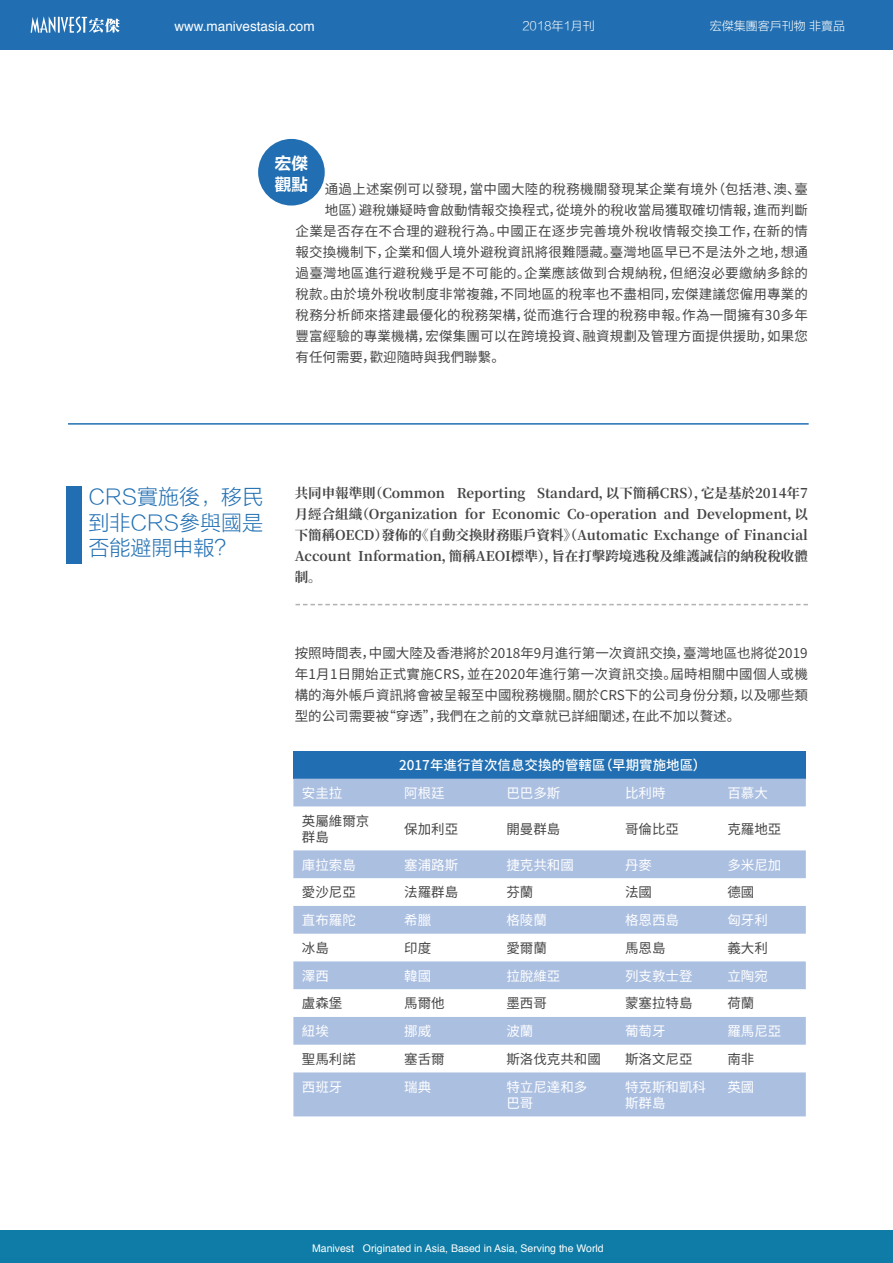
<style>
.page{position:relative;width:893px;height:1263px;background:#fff}
.page>*{position:absolute;margin:0;border:0;box-sizing:border-box;transform-origin:0 0}
.t1{font:21px/25.2px "FZLTKHK GBK1 0";color:#216fb2;text-align:justify}
.t2{font:16.5px/21.5px "FZLTCHK GBK1 0";color:#fff}
.t3{font:13.5px/21px "Noto Sans Hans";letter-spacing:.01em;color:#454547;text-align:justify}
.t4{font:700 13.5px/21px "Noto Serif CJ Ksc";color:#454547;text-align:justify}
.t5{font:13.5px/16.2px "Noto Sans Hans";color:#fff}
.t6{font:500 13.5px "Noto Sans Hans";color:#fff}
.t7{font:13.5px "Helvetica";color:#fff}
.t8{font:12px "FZLTKHK GBK1 0";color:#fff}
.t9{font:10.5px "Helvetica";color:#fff}
</style>
<div class="page">
<div style="left:0;top:0;width:893px;height:50px;background:#216fb2"></div>
<svg style="left:31px;top:16px;width:89px;height:17px"></svg>
<div style="left:0;top:1231px;width:893px;height:32px;background:#0e7ca6"></div>
<div style="left:67px;top:487px;width:15px;height:77px;background:#216fb2"></div>
<div style="left:258px;top:139px;width:67px;height:67px;background:#216fb2;border-radius:50%"></div>
<hr style="left:68px;top:423px;width:741px;height:2px;background:#216fb2">
<svg style="left:296px;top:604px;width:512px;height:1px"></svg>
<div style="left:293px;top:751px;width:513px;height:28px;background:#216fb2"></div>
<svg style="left:293px;top:779px;width:513px;height:266px;fill:#abbfe1"></svg>
<div style="left:293px;top:1072px;width:513px;height:44px;background:#abbfe1"></div>
<p class="t7" style="left:174px;top:16px;width:142px">www.manivestasia.com</p>
<p class="t8" style="left:710px;top:19px;width:137px">宏傑集團客戶刊物 非賣品</p>
<p class="t8" style="left:522px;top:19px;width:74px">2018年1月刊</p>
<p class="t2" style="left:275px;top:152px;width:34px">宏傑觀點</p>
<p class="t3" style="left:325px;top:179px;width:485px">通過上述案例可以發現，當中國大陸的稅務機關發現某企業有境外（包括港、澳、臺</p>
<p class="t3" style="left:325px;top:200px;width:485px">地區）避稅嫌疑時會啟動情報交換程式，從境外的稅收當局獲取確切情報，進而判斷</p>
<p class="t3" style="left:296px;top:221px;width:514px">企業是否存在不合理的避稅行為。中國正在逐步完善境外稅收情報交換工作，在新的情</p>
<p class="t3" style="left:296px;top:242px;width:514px">報交換機制下，企業和個人境外避稅資訊將很難隱藏。臺灣地區早已不是法外之地，想通</p>
<p class="t3" style="left:296px;top:263px;width:514px">過臺灣地區進行避稅幾乎是不可能的。企業應該做到合規納稅，但絕沒必要繳納多餘的</p>
<p class="t3" style="left:296px;top:284px;width:514px">稅款。由於境外稅收制度非常複雜，不同地區的稅率也不盡相同，宏傑建議您僱用專業的</p>
<p class="t3" style="left:296px;top:305px;width:514px">稅務分析師來搭建最優化的稅務架構，從而進行合理的稅務申報。作為一間擁有30多年</p>
<p class="t3" style="left:296px;top:326px;width:514px">豐富經驗的專業機構，宏傑集團可以在跨境投資、融資規劃及管理方面提供援助，如果您</p>
<p class="t3" style="left:296px;top:347px;width:211px">有任何需要，歡迎隨時與我們聯繫。</p>
<h1 class="t1" style="left:89px;top:485px;width:176px">CRS實施後，移民到非CRS參與國是否能避開申報？</h1>
<p class="t4" style="left:295px;top:482px;width:515px">共同申報準則（Common Reporting Standard，以下簡稱CRS），它是基於2014年7月經合組織（Organization for Economic Co-operation and Development，以下簡稱OECD）發佈的《自動交換財務賬戶資料》（Automatic Exchange of Financial Account Information，簡稱AEOI標準），旨在打擊跨境逃稅及維護誠信的納稅稅收體制。</p>
<p class="t3" style="left:295px;top:642px;width:515px">按照時間表，中國大陸及香港將於2018年9月進行第一次資訊交換，臺灣地區也將從2019年1月1日開始正式實施CRS，並在2020年進行第一次資訊交換。屆時相關中國個人或機構的海外帳戶資訊將會被呈報至中國稅務機關。關於CRS下的公司身份分類，以及哪些類型的公司需要被“穿透”，我們在之前的文章就已詳細闡述，在此不加以贅述。</p>
<p class="t6" style="left:399px;top:758px;width:309px">2017年進行首次信息交換的管轄區（早期實施地區）</p>
<p class="t5" style="left:302px;top:785px;width:42px">安圭拉</p>
<p class="t5" style="left:404px;top:785px;width:42px">阿根廷</p>
<p class="t5" style="left:506px;top:785px;width:55px">巴巴多斯</p>
<p class="t5" style="left:625px;top:785px;width:42px">比利時</p>
<p class="t5" style="left:727px;top:785px;width:42px">百慕大</p>
<p class="t3" style="left:302px;top:813px;width:69px;line-height:16.2px">英屬維爾京群島</p>
<p class="t3" style="left:404px;top:819px;width:55px">保加利亞</p>
<p class="t3" style="left:506px;top:819px;width:55px">開曼群島</p>
<p class="t3" style="left:625px;top:819px;width:55px">哥倫比亞</p>
<p class="t3" style="left:727px;top:819px;width:55px">克羅地亞</p>
<p class="t5" style="left:302px;top:857px;width:55px">庫拉索島</p>
<p class="t5" style="left:404px;top:857px;width:55px">塞浦路斯</p>
<p class="t5" style="left:506px;top:857px;width:69px">捷克共和國</p>
<p class="t5" style="left:625px;top:857px;width:28px">丹麥</p>
<p class="t5" style="left:727px;top:857px;width:55px">多米尼加</p>
<p class="t3" style="left:302px;top:882px;width:55px">愛沙尼亞</p>
<p class="t3" style="left:404px;top:882px;width:55px">法羅群島</p>
<p class="t3" style="left:506px;top:882px;width:28px">芬蘭</p>
<p class="t3" style="left:625px;top:882px;width:28px">法國</p>
<p class="t3" style="left:727px;top:882px;width:28px">德國</p>
<p class="t5" style="left:302px;top:912px;width:55px">直布羅陀</p>
<p class="t5" style="left:404px;top:912px;width:28px">希臘</p>
<p class="t5" style="left:506px;top:912px;width:42px">格陵蘭</p>
<p class="t5" style="left:625px;top:912px;width:55px">格恩西島</p>
<p class="t5" style="left:727px;top:912px;width:42px">匈牙利</p>
<p class="t3" style="left:302px;top:938px;width:28px">冰島</p>
<p class="t3" style="left:404px;top:938px;width:28px">印度</p>
<p class="t3" style="left:506px;top:938px;width:42px">愛爾蘭</p>
<p class="t3" style="left:625px;top:938px;width:42px">馬恩島</p>
<p class="t3" style="left:727px;top:938px;width:42px">義大利</p>
<p class="t5" style="left:302px;top:968px;width:28px">澤西</p>
<p class="t5" style="left:404px;top:968px;width:28px">韓國</p>
<p class="t5" style="left:506px;top:968px;width:55px">拉脫維亞</p>
<p class="t5" style="left:625px;top:968px;width:69px">列支敦士登</p>
<p class="t5" style="left:727px;top:968px;width:42px">立陶宛</p>
<p class="t3" style="left:302px;top:993px;width:42px">盧森堡</p>
<p class="t3" style="left:404px;top:993px;width:42px">馬爾他</p>
<p class="t3" style="left:506px;top:993px;width:42px">墨西哥</p>
<p class="t3" style="left:625px;top:993px;width:69px">蒙塞拉特島</p>
<p class="t3" style="left:727px;top:993px;width:28px">荷蘭</p>
<p class="t5" style="left:302px;top:1023px;width:28px">紐埃</p>
<p class="t5" style="left:404px;top:1023px;width:28px">挪威</p>
<p class="t5" style="left:506px;top:1023px;width:28px">波蘭</p>
<p class="t5" style="left:625px;top:1023px;width:42px">葡萄牙</p>
<p class="t5" style="left:727px;top:1023px;width:55px">羅馬尼亞</p>
<p class="t3" style="left:302px;top:1049px;width:55px">聖馬利諾</p>
<p class="t3" style="left:404px;top:1049px;width:42px">塞舌爾</p>
<p class="t3" style="left:506px;top:1049px;width:96px">斯洛伐克共和國</p>
<p class="t3" style="left:625px;top:1049px;width:69px">斯洛文尼亞</p>
<p class="t3" style="left:727px;top:1049px;width:28px">南非</p>
<p class="t5" style="left:302px;top:1079px;width:42px">西班牙</p>
<p class="t5" style="left:404px;top:1079px;width:28px">瑞典</p>
<p class="t5" style="left:506px;top:1079px;width:82px">特立尼達和多巴哥</p>
<p class="t5" style="left:625px;top:1079px;width:82px">特克斯和凱科斯群島</p>
<p class="t5" style="left:727px;top:1079px;width:28px">英國</p>
<p class="t9" style="left:312px;top:1240px;width:293px">Manivest Originated in Asia, Based in Asia, Serving the World</p>
</div>
